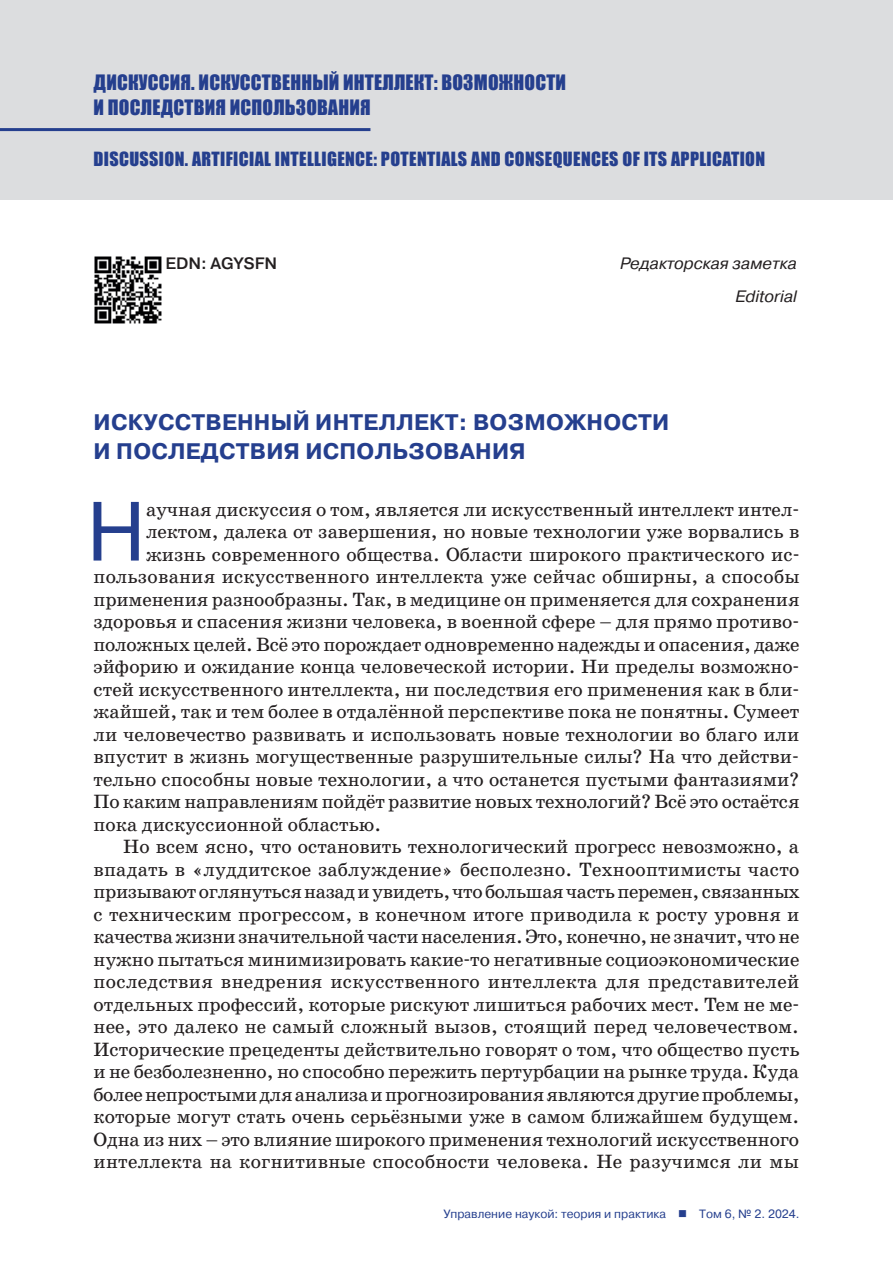
<style>
.page{position:relative;width:893px;height:1263px;background:#fff}
.page>*{position:absolute;margin:0;border:0;box-sizing:border-box;transform-origin:0 0}
.t1{font:83.85px "Pragmatica";color:#253f8e}
.t2{font:700 22.5px/28.5px "Pragmatica";letter-spacing:.01em;color:#253f8e}
.t3{font:19.5px "School";color:#231f20}
.t4{font:19.5px/25.5px "Impact";letter-spacing:.01em;color:#253f8e}
.t5{font:19.5px "School";letter-spacing:.02em;color:#231f20}
.t6{font:18px "Impact";letter-spacing:.02em;color:#253f8e}
.t7{font:italic 16.5px/32.5px "Pragmatica";color:#231f20;text-align:right}
.t8{font:500 16.5px "Pragmatica";color:#231f20}
.t9{font:12px "Pragmatica";color:#253f8e}
</style>
<div class="page">
<div style="left:0;top:0;width:893px;height:200px;background:#dcdddf"></div>
<hr style="left:0;top:128px;width:370px;height:3px;background:#253f8e">
<img style="left:94px;top:256px;width:68px;height:68px">
<p class="t4" style="left:94px;top:69px;width:474px">ДИСКУССИЯ. ИСКУССТВЕННЫЙ ИНТЕЛЛЕКТ: ВОЗМОЖНОСТИ<br>И ПОСЛЕДСТВИЯ ИСПОЛЬЗОВАНИЯ</p>
<p class="t6" style="left:94px;top:145px;width:673px">DISCUSSION. ARTIFICIAL INTELLIGENCE: POTENTIALS AND CONSEQUENCES OF ITS APPLICATION</p>
<p class="t8" style="left:166px;top:253px;width:113px">EDN: AGYSFN</p>
<p class="t7" style="left:620px;top:247px;width:179px">Редакторская заметка<br>Editorial</p>
<p class="t2" style="left:94px;top:408px;width:577px">ИСКУССТВЕННЫЙ ИНТЕЛЛЕКТ: ВОЗМОЖНОСТИ<br>И ПОСЛЕДСТВИЯ ИСПОЛЬЗОВАНИЯ</p>
<h1 class="t1" style="left:86px;top:480px;width:61px">Н</h1>
<p class="t3" style="left:146px;top:497px;width:655px">аучная дискуссия о том, является ли искусственный интеллект интел-</p>
<p class="t3" style="left:146px;top:520px;width:655px">лектом, далека от завершения, но новые технологии уже ворвались в</p>
<p class="t3" style="left:146px;top:542px;width:655px">жизнь современного общества. Области широкого практического ис-</p>
<p class="t3" style="left:94px;top:565px;width:708px">пользования искусственного интеллекта уже сейчас обширны, а способы</p>
<p class="t3" style="left:94px;top:587px;width:707px">применения разнообразны. Так, в медицине он применяется для сохранения</p>
<p class="t3" style="left:94px;top:610px;width:707px">здоровья и спасения жизни человека, в военной сфере – для прямо противо-</p>
<p class="t3" style="left:94px;top:632px;width:708px">положных целей. Всё это порождает одновременно надежды и опасения, даже</p>
<p class="t3" style="left:94px;top:655px;width:707px">эйфорию и ожидание конца человеческой истории. Ни пределы возможно-</p>
<p class="t3" style="left:94px;top:677px;width:707px">стей искусственного интеллекта, ни последствия его применения как в бли-</p>
<p class="t3" style="left:94px;top:700px;width:707px">жайшей, так и тем более в отдалённой перспективе пока не понятны. Сумеет</p>
<p class="t3" style="left:94px;top:722px;width:707px">ли человечество развивать и использовать новые технологии во благо или</p>
<p class="t3" style="left:94px;top:745px;width:707px">впустит в жизнь могущественные разрушительные силы? На что действи-</p>
<p class="t3" style="left:94px;top:767px;width:707px">тельно способны новые технологии, а что останется пустыми фантазиями?</p>
<p class="t3" style="left:94px;top:790px;width:707px">По каким направлениям пойдёт развитие новых технологий? Всё это остаётся</p>
<p class="t3" style="left:94px;top:812px;width:289px">пока дискуссионной областью.</p>
<p class="t3" style="left:123px;top:835px;width:677px">Но всем ясно, что остановить технологический прогресс невозможно, а</p>
<p class="t3" style="left:94px;top:857px;width:707px">впадать в «луддитcкое заблуждение» бесполезно. Технооптимисты часто</p>
<p class="t3" style="left:94px;top:880px;width:708px">призывают оглянуться назад и увидеть, что большая часть перемен, связанных</p>
<p class="t3" style="left:94px;top:902px;width:707px">с техническим прогрессом, в конечном итоге приводила к росту уровня и</p>
<p class="t3" style="left:94px;top:925px;width:707px">качества жизни значительной части населения. Это, конечно, не значит, что не</p>
<p class="t3" style="left:94px;top:947px;width:707px">нужно пытаться минимизировать какие-то негативные социоэкономические</p>
<p class="t5" style="left:94px;top:970px;width:707px">последствия внедрения искусственного интеллекта для представителей</p>
<p class="t3" style="left:94px;top:992px;width:707px">отдельных профессий, которые рискуют лишиться рабочих мест. Тем не ме-</p>
<p class="t3" style="left:94px;top:1015px;width:707px">нее, это далеко не самый сложный вызов, стоящий перед человечеством.</p>
<p class="t3" style="left:94px;top:1037px;width:707px">Исторические прецеденты действительно говорят о том, что общество пусть</p>
<p class="t3" style="left:94px;top:1060px;width:707px">и не безболезненно, но способно пережить пертурбации на рынке труда. Куда</p>
<p class="t3" style="left:94px;top:1082px;width:707px">более непростыми для анализа и прогнозирования являются другие проблемы,</p>
<p class="t3" style="left:94px;top:1105px;width:707px">которые могут стать очень серьёзными уже в самом ближайшем будущем.</p>
<p class="t3" style="left:94px;top:1127px;width:707px">Одна из них – это влияние широкого применения технологий искусственного</p>
<p class="t3" style="left:94px;top:1150px;width:707px">интеллекта на когнитивные способности человека. Не разучимся ли мы</p>
<p class="t9" style="left:443px;top:1206px;width:358px">Управление наукой: теория и практика ■ Том 6, № 2. 2024.</p>
</div>
